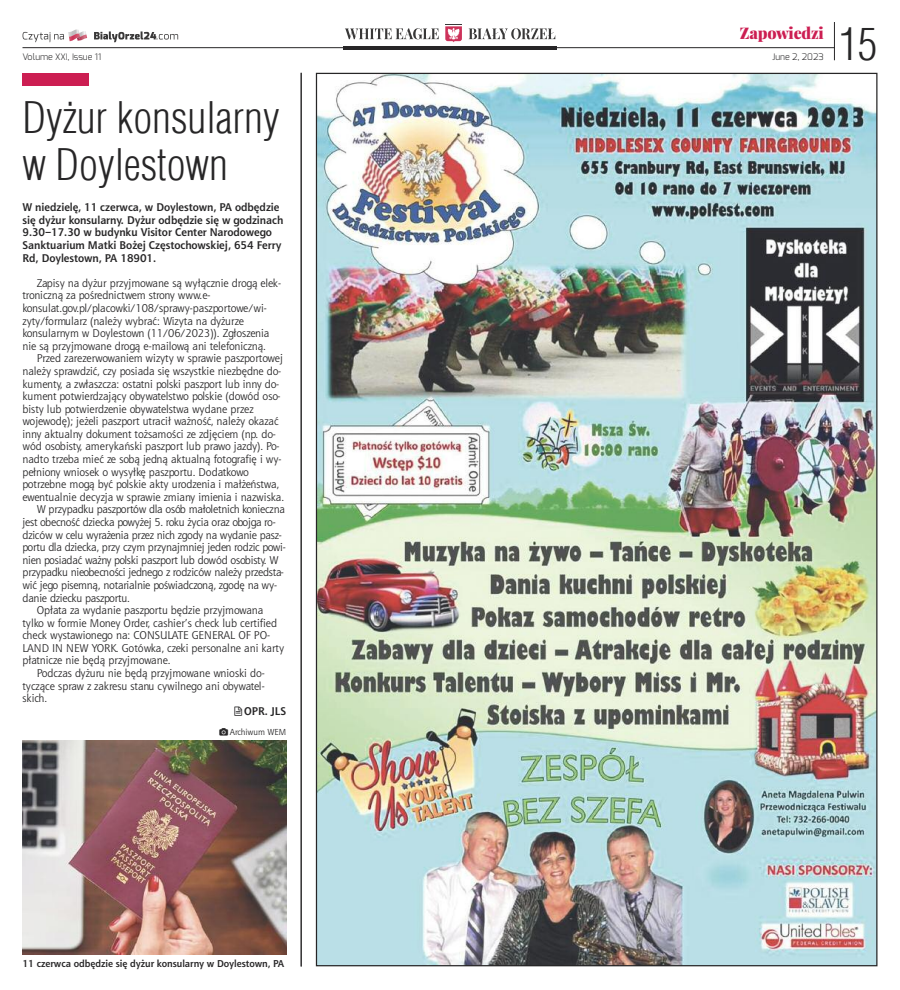
<style>
.page{position:relative;width:900px;height:990px;background:#fff}
.page>*{position:absolute;margin:0;border:0;box-sizing:border-box;transform-origin:0 0}
.t1{font:300 43.62px "Switzerland Cond";color:#272627}
.t2{font:300 42.5px/47.5px "Switzerland Cond";color:#272627}
.t3{font:900 15.62px "Playfair Display";letter-spacing:-.015em;color:#cc1e52}
.t4{font:11.25px/12.6px "Aerton EFN";color:#272627}
.t5{font:700 11.25px/12.6px "Aerton EFN";color:#272627}
.t6{font:700 10px "Aerton EFN";color:#272627}
.t7{font:300 9px "Exo";color:#272627}
.t8{font:8.75px "Aerton EFN";color:#272627}
</style>
<div class="page">
<div style="left:22px;top:73px;width:67px;height:12px;background:#cc1e52"></div>
<hr style="left:301px;top:73px;width:1px;height:894px;background:#272627">
<img style="left:22px;top:740px;width:264px;height:214px">
<hr style="left:343px;top:46px;width:214px;height:3px;background:#272627">
<hr style="left:834px;top:22px;width:1px;height:38px;background:#272627">
<svg style="left:23px;top:30px;width:64px;height:12px"></svg>
<svg style="left:94px;top:31px;width:84px;height:11px"></svg>
<svg style="left:345px;top:28px;width:94px;height:11px"></svg>
<svg style="left:469px;top:28px;width:86px;height:11px"></svg>
<svg style="left:445px;top:26px;width:17px;height:16px"></svg>
<hr style="left:22px;top:47px;width:813px;height:1px;background:#272627">
<img style="left:318px;top:75px;width:558px;height:889px">
<h3 class="t3" style="left:740px;top:25px;width:85px">Zapowiedzi</h3>
<p class="t7" style="left:23px;top:51px;width:80px">Volume XXI, Issue 11</p>
<p class="t7" style="left:772px;top:51px;width:53px">June 2, 2023</p>
<h2 class="t2" style="left:22px;top:93px;width:259px">Dyżur konsularny w Doylestown</h2>
<p class="t5" style="left:22px;top:202px;width:262px">W niedzielę, 11 czerwca, w Doylestown, PA odbędzie się dyżur konsularny. Dyżur odbędzie się w godzinach 9.30–17.30 w budynku Visitor Center Narodowego Sanktuarium Matki Bożej Częstochowskiej, 654 Ferry Rd, Doylestown, PA 18901.</p>
<p class="t4" style="left:22px;top:278px;width:260px;text-indent:14px">Zapisy na dyżur przyjmowane są wyłącznie drogą elek&shy;troniczną za pośrednictwem strony www.e&shy;konsulat.gov.pl/placowki/108/sprawy-paszportowe/wi&shy;zyty/formularz (należy wybrać: Wizyta na dyżurze konsularnym w Doylestown (11/06/2023)). Zgłoszenia nie są przyjmowane drogą e-mailową ani telefoniczną.</p>
<p class="t4" style="left:37px;top:353px;width:248px">Przed zarezerwowaniem wizyty w sprawie paszportowej</p>
<p class="t4" style="left:23px;top:366px;width:260px">należy sprawdzić, czy posiada się wszystkie niezbędne do-</p>
<p class="t4" style="left:23px;top:378px;width:258px">kumenty, a zwłaszcza: ostatni polski paszport lub inny do-</p>
<p class="t4" style="left:23px;top:391px;width:260px">kument potwierdzający obywatelstwo polskie (dowód oso-</p>
<p class="t4" style="left:23px;top:403px;width:233px">bisty lub potwierdzenie obywatelstwa wydane przez</p>
<p class="t4" style="left:23px;top:416px;width:258px">wojewodę); jeżeli paszport utracił ważność, należy okazać</p>
<p class="t4" style="left:23px;top:429px;width:255px">inny aktualny dokument tożsamości ze zdjęciem (np. do-</p>
<p class="t4" style="left:23px;top:441px;width:259px">wód osobisty, amerykański paszport lub prawo jazdy). Po-</p>
<p class="t4" style="left:23px;top:454px;width:261px">nadto trzeba mieć ze sobą jedną aktualną fotografię i wy-</p>
<p class="t4" style="left:23px;top:466px;width:228px">pełniony wniosek o wysyłkę paszportu. Dodatkowo</p>
<p class="t4" style="left:23px;top:479px;width:258px">potrzebne mogą być polskie akty urodzenia i małżeństwa,</p>
<p class="t4" style="left:23px;top:492px;width:263px">ewentualnie decyzja w sprawie zmiany imienia i nazwiska.</p>
<p class="t4" style="left:37px;top:504px;width:250px">W przypadku paszportów dla osób małoletnich konieczna</p>
<p class="t4" style="left:23px;top:517px;width:255px">jest obecność dziecka powyżej 5. roku życia oraz obojga ro-</p>
<p class="t4" style="left:23px;top:529px;width:261px">dziców w celu wyrażenia przez nich zgody na wydanie pasz-</p>
<p class="t4" style="left:23px;top:542px;width:265px">portu dla dziecka, przy czym przynajmniej jeden rodzic powi-</p>
<p class="t4" style="left:23px;top:554px;width:258px">nien posiadać ważny polski paszport lub dowód osobisty. W</p>
<p class="t4" style="left:23px;top:567px;width:263px">przypadku nieobecności jednego z rodziców należy przedsta-</p>
<p class="t4" style="left:23px;top:580px;width:256px">wić jego pisemną, notarialnie poświadczoną, zgodę na wy-</p>
<p class="t4" style="left:23px;top:592px;width:109px">danie dziecku paszportu.</p>
<p class="t4" style="left:37px;top:605px;width:228px">Opłata za wydanie paszportu będzie przyjmowana</p>
<p class="t4" style="left:23px;top:617px;width:256px">tylko w formie Money Order, cashier’s check lub certified</p>
<p class="t4" style="left:23px;top:630px;width:249px">check wystawionego na: CONSULATE GENERAL OF PO-</p>
<p class="t4" style="left:23px;top:643px;width:263px">LAND IN NEW YORK. Gotówka, czeki personalne ani karty</p>
<p class="t4" style="left:23px;top:655px;width:149px">płatnicze nie będą przyjmowane.</p>
<p class="t4" style="left:37px;top:668px;width:230px">Podczas dyżuru nie będą przyjmowane wnioski do-</p>
<p class="t4" style="left:22px;top:680px;width:244px">tyczące spraw z zakresu stanu cywilnego ani obywatel-</p>
<p class="t4" style="left:22px;top:693px;width:26px">skich.</p>
<p class="t5" style="left:244px;top:706px;width:43px">OPR. JLS</p>
<p class="t8" style="left:230px;top:728px;width:58px">Archiwum WEM</p>
<h1 class="t1" style="left:839px;top:19px;width:40px">15</h1>
<p class="t6" style="left:22px;top:959px;width:263px">11 czerwca odbędzie się dyżur konsularny w Doylestown, PA</p>
</div>
